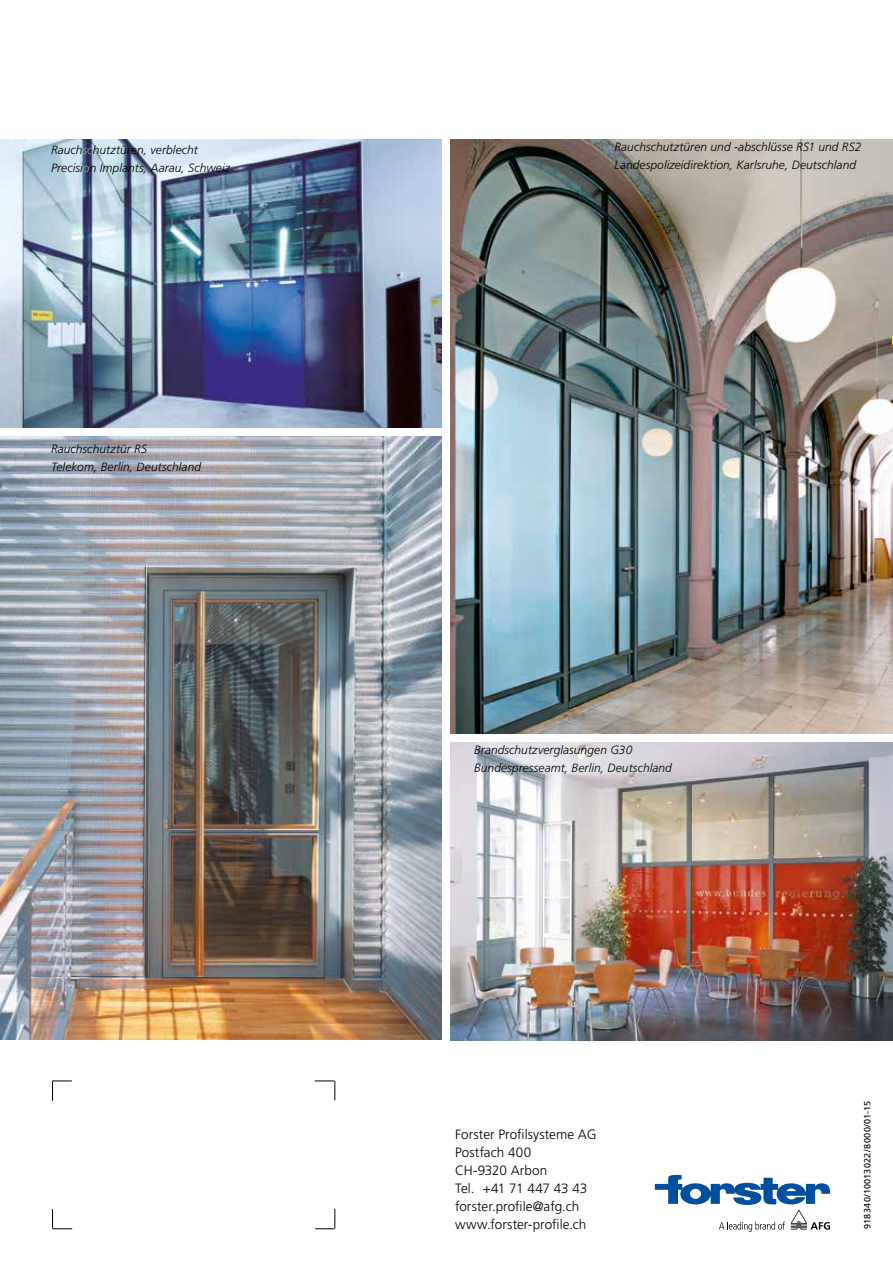
<style>
.page{position:relative;width:893px;height:1263px;background:#fff}
.page>*{position:absolute;margin:0;border:0;box-sizing:border-box;transform-origin:0 0}
.t1{font:300 13.5px/18px "Frutiger";letter-spacing:.005em;color:#000}
.t2{font:italic 300 12px/18px "Frutiger";letter-spacing:.005em;color:#000}
.t3{font:9px "Frutiger";letter-spacing:.04em;color:#000}
.s1{color:#9c9c9d}
</style>
<div class="page">
<svg style="left:52px;top:1081px;width:20px;height:20px"></svg>
<svg style="left:52px;top:1209px;width:20px;height:20px"></svg>
<svg style="left:315px;top:1081px;width:21px;height:19px"></svg>
<svg style="left:315px;top:1209px;width:21px;height:20px"></svg>
<img style="left:451px;top:742px;width:442px;height:299px">
<img style="left:451px;top:139px;width:442px;height:594px">
<img style="left:0;top:436px;width:442px;height:603px">
<img style="left:0;top:139px;width:442px;height:288px">
<svg style="left:655px;top:1175px;width:175px;height:57px"></svg>
<p class="t2" style="left:51px;top:141px;width:180px">Rauch<span class="s1">sc</span>hutztüren, verblecht<br>Precisi<span class="s1">o</span>n Implants, Aarau, Schweiz</p>
<p class="t2" style="left:51px;top:440px;width:152px">Rauchschutztür RS<br>Telekom, Berlin, Deutschland</p>
<p class="t2" style="left:614px;top:138px;width:249px">Rauchschutztüren und -abschlüsse RS1 und RS2<br>Landespolizeidirektion, Karlsruhe, Deutschland</p>
<p class="t2" style="left:474px;top:741px;width:199px">Brandschutzverglasungen G30<br>Bundespresseamt, Berlin, Deutschland</p>
<p class="t1" style="left:455px;top:1125px;width:143px">Forster Profilsysteme AG<br>Postfach 400<br>CH-9320 Arbon<br>Tel. +41 71 447 43 43 forster.profile@afg.ch www.forster-profile.ch</p>
<p class="t3" style="left:862px;top:1229px;width:130px;rotate:-90deg">918340/10013022/8000/01-15</p>
</div>
